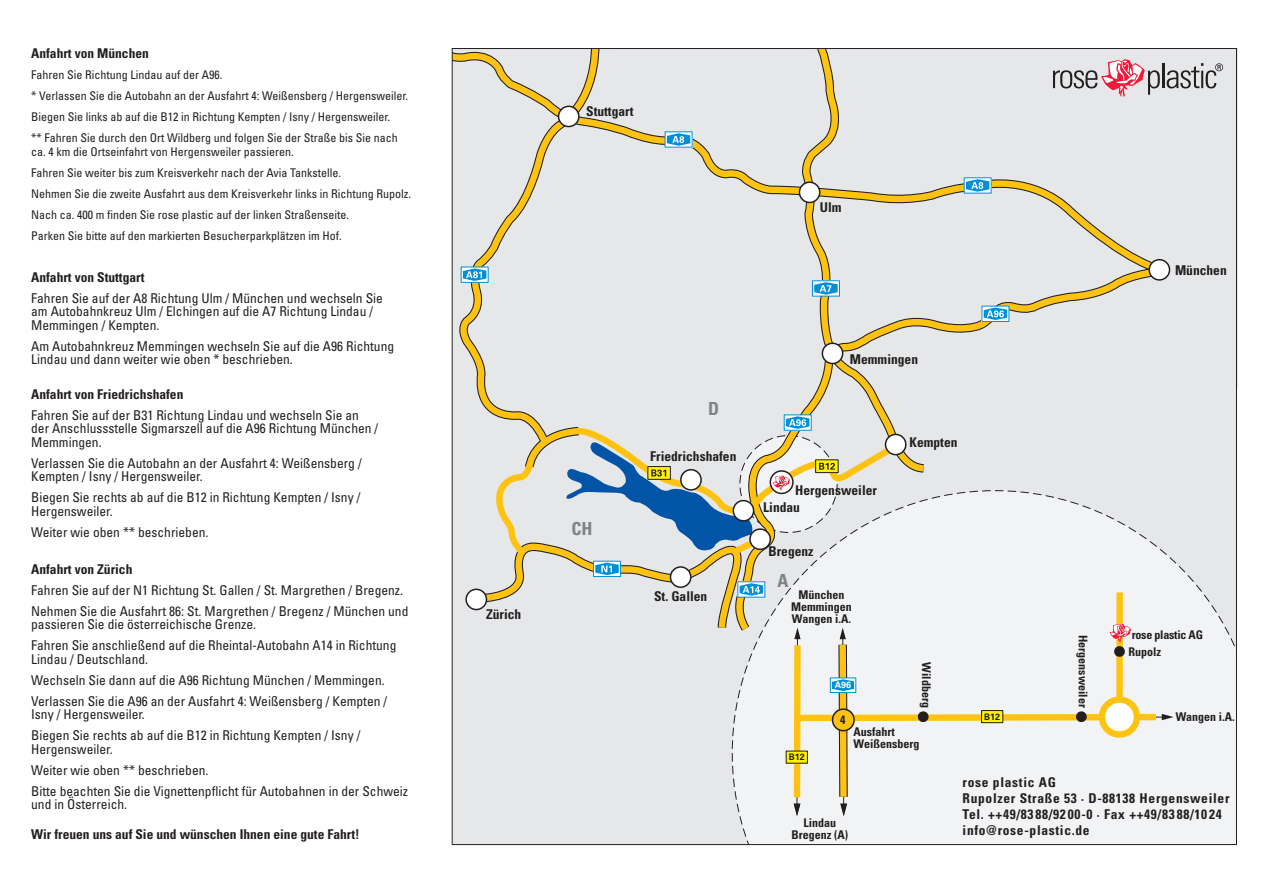
<style>
.page{position:relative;width:1263px;height:893px;background:#fff}
.page>*{position:absolute;margin:0;border:0;box-sizing:border-box;transform-origin:0 0}
.t1{font:700 condensed 18px "Univers";color:#808285}
.t2{font:condensed 13.5px/13.5px "Univers";color:#231f20}
.t3{font:700 condensed 13.5px/17.4px "Univers";color:#231f20}
.t4{font:700 condensed 13.5px/16.2px "Univers";letter-spacing:.05em;color:#231f20}
.t5{font:condensed 12px/21px "Univers";color:#231f20}
.t6{font:700 condensed 12px/12px "Univers";color:#231f20;text-align:center}
.t7{font:700 condensed 12px "Univers";letter-spacing:-.02em;color:#231f20}
.t8{font:700 9px "Univers";color:#231f20}
.t9{font:700 9px "Univers";color:#fff}
</style>
<div class="page">
<div style="left:453px;top:49px;width:785px;height:796px;background:#e6e7e9"></div>
<svg style="left:451px;top:52px;width:716px;height:224px"></svg>
<svg style="left:802px;top:50px;width:128px;height:212px"></svg>
<svg style="left:734px;top:264px;width:437px;height:152px"></svg>
<svg style="left:459px;top:50px;width:143px;height:366px"></svg>
<div style="left:1149px;top:260px;width:20px;height:20px;background:#fff;border-radius:50%"></div>
<div style="left:1148px;top:259px;width:22px;height:22px;border:2px solid #231f20;border-radius:50%"></div>
<div style="left:799px;top:182px;width:21px;height:20px;background:#fff;border-radius:50%"></div>
<div style="left:799px;top:181px;width:21px;height:22px;border:2px solid #231f20;border-radius:50%"></div>
<div style="left:558px;top:106px;width:21px;height:21px;background:#fff;border-radius:50%"></div>
<div style="left:558px;top:106px;width:21px;height:21px;border:2px solid #231f20;border-radius:50%"></div>
<div style="left:466px;top:589px;width:20px;height:20px;background:#fff;border-radius:50%"></div>
<div style="left:465px;top:589px;width:22px;height:21px;border:2px solid #231f20;border-radius:50%"></div>
<div style="left:822px;top:343px;width:21px;height:20px;background:#fff;border-radius:50%"></div>
<div style="left:822px;top:343px;width:21px;height:21px;border:2px solid #231f20;border-radius:50%"></div>
<svg style="left:989px;top:179px;width:1px;height:13px"></svg>
<svg style="left:966px;top:179px;width:23px;height:13px"></svg>
<svg style="left:667px;top:133px;width:23px;height:13px"></svg>
<div style="left:812px;top:280px;width:28px;height:17px;border:1px solid #008fd5"></div>
<svg style="left:814px;top:282px;width:24px;height:13px"></svg>
<svg style="left:983px;top:308px;width:1px;height:12px"></svg>
<div style="left:981px;top:306px;width:28px;height:16px;border:1px solid #008fd5"></div>
<svg style="left:984px;top:308px;width:23px;height:12px"></svg>
<svg style="left:486px;top:269px;width:1px;height:12px"></svg>
<div style="left:461px;top:267px;width:28px;height:16px;border:1px solid #008fd5"></div>
<svg style="left:463px;top:268px;width:23px;height:13px"></svg>
<div style="left:410px;top:33px;width:42px;height:32px;background:#fff"></div>
<svg style="left:1053px;top:59px;width:107px;height:38px"></svg>
<hr style="left:1162px;top:63px;width:2px;height:25px;background:#231f20">
<svg style="left:1166px;top:63px;width:57px;height:25px"></svg>
<svg style="left:739px;top:561px;width:496px;height:282px"></svg>
<svg style="left:474px;top:416px;width:700px;height:400px"></svg>
<div style="left:981px;top:710px;width:22px;height:13px;background:#fff101"></div>
<div style="left:981px;top:710px;width:22px;height:13px;border:1px solid #231f20"></div>
<div style="left:1236px;top:389px;width:27px;height:502px;background:#fff"></div>
<p class="t3" style="left:31px;top:45px;width:119px">Anfahrt von München</p>
<p class="t5" style="left:31px;top:64px;width:378px">Fahren Sie Richtung Lindau auf der A96.<br>* Verlassen Sie die Autobahn an der Ausfahrt 4: Weißensberg / Hergensweiler.<br>Biegen Sie links ab auf die B12 in Richtung Kempten / Isny / Hergensweiler.<br>** Fahren Sie durch den Ort Wildberg und folgen Sie der Straße bis Sie nach</p>
<p class="t5" style="left:31px;top:141px;width:381px">ca. 4 km die Ortseinfahrt von Hergensweiler passieren.<br>Fahren Sie weiter bis zum Kreisverkehr nach der Avia Tankstelle.<br>Nehmen Sie die zweite Ausfahrt aus dem Kreisverkehr links in Richtung Rupolz.<br>Nach ca. 400 m finden Sie rose plastic auf der linken Straßenseite.<br>Parken Sie bitte auf den markierten Besucherparkplätzen im Hof.</p>
<p class="t3" style="left:31px;top:268px;width:115px">Anfahrt von Stuttgart</p>
<p class="t2" style="left:31px;top:291px;width:353px">Fahren Sie auf der A8 Richtung Ulm / München und wechseln Sie am Autobahnkreuz Ulm / Elchingen auf die A7 Richtung Lindau /<br>Memmingen / Kempten.</p>
<p class="t2" style="left:31px;top:339px;width:364px">Am Autobahnkreuz Memmingen wechseln Sie auf die A96 Richtung<br>Lindau und dann weiter wie oben * beschrieben.</p>
<p class="t3" style="left:31px;top:385px;width:154px">Anfahrt von Friedrichshafen</p>
<p class="t2" style="left:31px;top:408px;width:349px">Fahren Sie auf der B31 Richtung Lindau und wechseln Sie an der Anschlussstelle Sigmarszell auf die A96 Richtung München /<br>Memmingen.</p>
<p class="t2" style="left:31px;top:456px;width:332px">Verlassen Sie die Autobahn an der Ausfahrt 4: Weißensberg /<br>Kempten / Isny / Hergensweiler.</p>
<p class="t2" style="left:31px;top:490px;width:331px">Biegen Sie rechts ab auf die B12 in Richtung Kempten / Isny /<br>Hergensweiler.</p>
<p class="t2" style="left:31px;top:525px;width:179px">Weiter wie oben ** beschrieben.</p>
<p class="t3" style="left:31px;top:560px;width:103px">Anfahrt von Zürich</p>
<p class="t2" style="left:31px;top:579px;width:379px;line-height:21px">Fahren Sie auf der N1 Richtung St. Gallen / St. Margrethen / Bregenz.<br>Nehmen Sie die Ausfahrt 86: St. Margrethen / Bregenz / München und</p>
<p class="t2" style="left:31px;top:614px;width:367px;line-height:21px">passieren Sie die österreichische Grenze.<br>Fahren Sie anschließend auf die Rheintal-Autobahn A14 in Richtung</p>
<p class="t2" style="left:31px;top:648px;width:358px;line-height:21px">Lindau / Deutschland.<br>Wechseln Sie dann auf die A96 Richtung München / Memmingen.<br>Verlassen Sie die A96 an der Ausfahrt 4: Weißensberg / Kempten /</p>
<p class="t2" style="left:31px;top:704px;width:331px;line-height:21px">Isny / Hergensweiler.<br>Biegen Sie rechts ab auf die B12 in Richtung Kempten / Isny /</p>
<p class="t2" style="left:31px;top:738px;width:378px;line-height:21px">Hergensweiler.<br>Weiter wie oben ** beschrieben.<br>Bitte beachten Sie die Vignettenpflicht für Autobahnen in der Schweiz</p>
<p class="t2" style="left:31px;top:798px;width:97px">und in Österreich.</p>
<p class="t3" style="left:31px;top:825px;width:330px">Wir freuen uns auf Sie und wünschen Ihnen eine gute Fahrt!</p>
<p class="t3" style="left:486px;top:605px;width:37px">Zürich</p>
<p class="t3" style="left:586px;top:102px;width:49px">Stuttgart</p>
<h1 class="t1" style="left:572px;top:518px;width:23px">CH</h1>
<p class="t3" style="left:820px;top:198px;width:23px">Ulm</p>
<p class="t3" style="left:1175px;top:261px;width:53px">München</p>
<h1 class="t1" style="left:708px;top:397px;width:12px">D</h1>
<p class="t3" style="left:650px;top:447px;width:88px">Friedrichshafen</p>
<p class="t3" style="left:654px;top:587px;width:55px">St. Gallen</p>
<p class="t3" style="left:850px;top:351px;width:70px">Memmingen</p>
<p class="t3" style="left:763px;top:481px;width:115px;text-indent:32px">Hergensweiler<br>Lindau</p>
<p class="t3" style="left:768px;top:542px;width:46px">Bregenz</p>
<h1 class="t1" style="left:777px;top:570px;width:12px">A</h1>
<p class="t6" style="left:791px;top:589px;width:62px">München<br>Memmingen<br>Wangen i.A.</p>
<p class="t9" style="left:835px;top:680px;width:18px">A96</p>
<p class="t6" style="left:840px;top:714px;width:7px">4</p>
<p class="t3" style="left:909px;top:433px;width:50px">Kempten</p>
<p class="t6" style="left:932px;top:662px;width:47px;rotate:90deg">Wildberg</p>
<p class="t8" style="left:789px;top:752px;width:18px">B12</p>
<p class="t6" style="left:854px;top:726px;width:67px;text-align:left">Ausfahrt<br>Weißensberg</p>
<p class="t8" style="left:984px;top:711px;width:18px">B12</p>
<p class="t6" style="left:1089px;top:635px;width:74px;rotate:90deg">Hergensweiler</p>
<p class="t7" style="left:1132px;top:628px;width:73px">rose plastic AG</p>
<p class="t6" style="left:1128px;top:646px;width:34px">Rupolz</p>
<p class="t6" style="left:1175px;top:711px;width:61px;rotate:-1deg">Wangen i.A.</p>
<p class="t6" style="left:792px;top:817px;width:58px">Lindau<br>Bregenz (A)</p>
<p class="t4" style="left:962px;top:774px;width:268px">rose plastic AG<br>Rupolzer Straße 53 · D-88138 Hergensweiler<br>Tel. ++49/8388/9200-0 · Fax ++49/8388/1024 info@rose-plastic.de</p>
</div>
